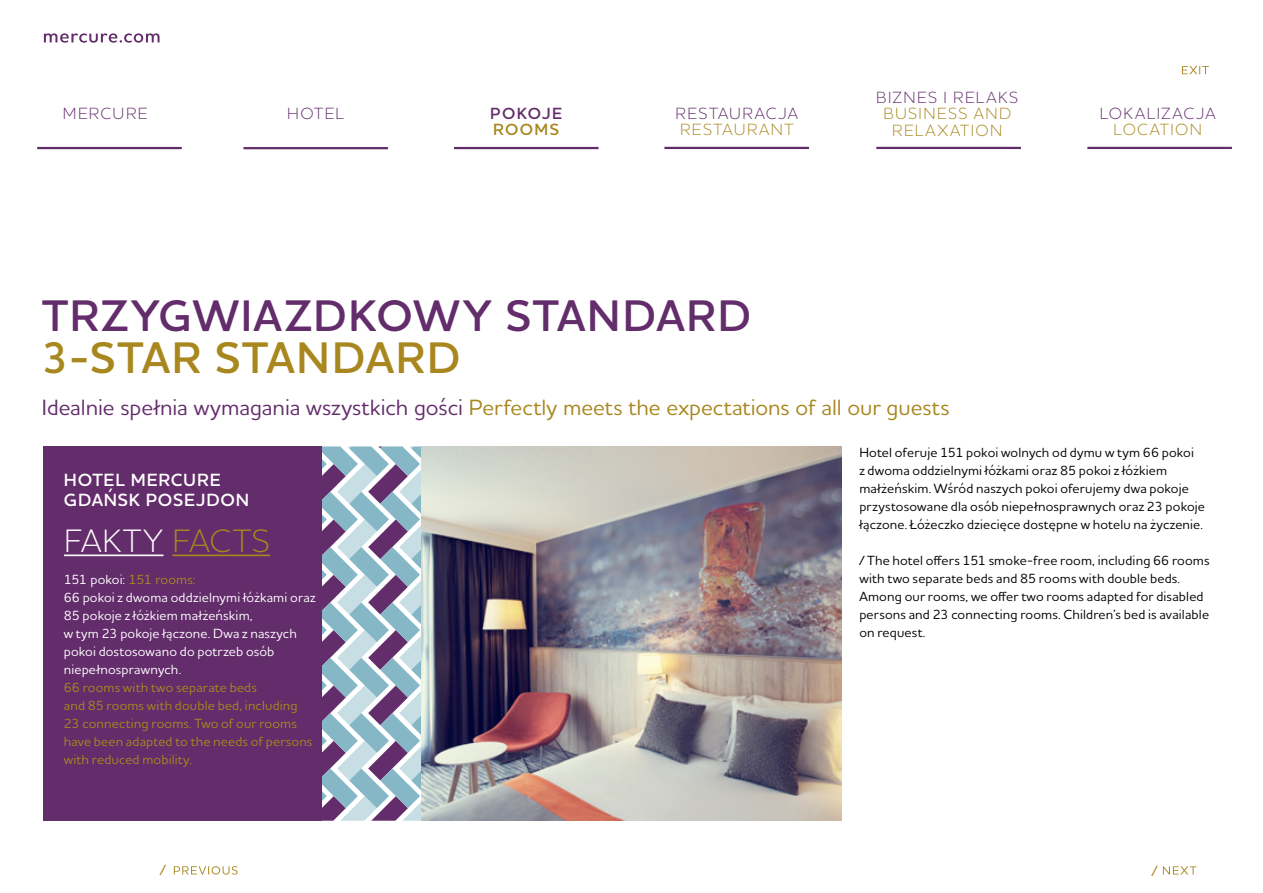
<style>
.page{position:relative;width:1263px;height:893px;background:#fff}
.page>*{position:absolute;margin:0;border:0;box-sizing:border-box;transform-origin:0 0}
.t1{font:600 45px "Houschka Alt Pro";letter-spacing:.035em;color:#632c6b}
.t2{font:600 45px "Houschka Alt Pro";letter-spacing:.035em;color:#a8871e}
.t3{font:300 33px "Houschka Alt Pro";letter-spacing:.025em;color:#fff}
.t4{font:500 22.5px "Houschka Alt Pro";color:#a8871e}
.t5{font:600 18px/19.5px "Houschka Alt Pro";letter-spacing:.045em;color:#fff}
.t6{font:300 16.5px "Houschka Alt Pro";letter-spacing:.085em;color:#632c6b}
.t7{font:300 16.5px/16.5px "Houschka Alt Pro";letter-spacing:.085em;color:#a8871e;text-align:center}
.t8{font:600 16.5px "Houschka Alt Pro";letter-spacing:.08em;color:#632c6b}
.t9{font:600 16.5px "Houschka Alt Pro";letter-spacing:.085em;color:#a8871e}
.t10{font:500 15px "Houschka Alt Pro";color:#a8871e}
.t11{font:500 13.5px/18px "Houschka Alt Pro";letter-spacing:.01em;color:#000}
.t12{font:500 13.5px/18px "Houschka Alt Pro";letter-spacing:.01em;color:#fff}
.t13{font:500 13.5px/18px "Houschka Alt Pro";letter-spacing:.01em;color:#a8871e}
.s1{color:#632c6b}
.s2{color:#a8871e}
</style>
<div class="page">
<svg style="left:44px;top:33px;width:116px;height:10px"></svg>
<hr style="left:37px;top:147px;width:145px;height:2px;background:#632c6b">
<hr style="left:243px;top:147px;width:145px;height:2px;background:#632c6b">
<hr style="left:664px;top:147px;width:145px;height:2px;background:#632c6b">
<hr style="left:876px;top:147px;width:145px;height:2px;background:#632c6b">
<hr style="left:1087px;top:147px;width:145px;height:2px;background:#632c6b">
<svg style="left:1182px;top:66px;width:27px;height:8px"></svg>
<svg style="left:1163px;top:866px;width:33px;height:8px"></svg>
<svg style="left:174px;top:866px;width:64px;height:9px"></svg>
<hr style="left:454px;top:147px;width:144px;height:2px;background:#632c6b">
<img style="left:421px;top:446px;width:421px;height:375px">
<div style="left:43px;top:446px;width:279px;height:375px;background:#632c6b"></div>
<hr style="left:64px;top:554px;width:99px;height:2px;background:#fff">
<hr style="left:172px;top:554px;width:98px;height:2px;background:#a8871e">
<svg style="left:322px;top:446px;width:99px;height:375px"></svg>
<p class="t6" style="left:63px;top:103px;width:86px">MERCURE</p>
<p class="t6" style="left:287px;top:103px;width:58px">HOTEL</p>
<p class="t6" style="left:676px;top:103px;width:124px">RESTAURACJA</p>
<p class="t7" style="left:680px;top:121px;width:115px">RESTAURANT</p>
<p class="t8" style="left:490px;top:103px;width:74px">POKOJE</p>
<p class="t9" style="left:493px;top:119px;width:68px">ROOMS</p>
<p class="t6" style="left:876px;top:87px;width:143px">BIZNES I RELAKS</p>
<p class="t7" style="left:883px;top:105px;width:127px">BUSINESS AND<br>RELAXATION</p>
<p class="t6" style="left:1100px;top:103px;width:117px">LOKALIZACJA</p>
<p class="t7" style="left:1113px;top:121px;width:90px">LOCATION</p>
<h1 class="t1" style="left:42px;top:287px;width:711px">TRZYGWIAZDKOWY STANDARD</h1>
<h1 class="t2" style="left:42px;top:329px;width:420px">3-STAR STANDARD</h1>
<h3 class="t4" style="left:42px;top:393px;width:909px"><span class="s1">Idealnie spełnia wymagania wszystkich gości</span> Perfectly meets the expectations of all our guests</h3>
<h3 class="t5" style="left:64px;top:470px;width:187px">HOTEL MERCURE<br>GDAŃSK POSEJDON</h3>
<h2 class="t3" style="left:64px;top:520px;width:207px">FAKTY <span class="s2">FACTS</span></h2>
<p class="t12" style="left:64px;top:570px;width:253px">151 pokoi: <span class="s2">151 rooms:<br></span>66 pokoi z dwoma oddzielnymi łóżkami oraz<br>85 pokoje z łóżkiem małżeńskim,<br>w tym 23 pokoje łączone. Dwa z naszych pokoi dostosowano do potrzeb osób niepełnosprawnych.</p>
<p class="t13" style="left:64px;top:678px;width:250px">66 rooms with two separate beds<br>and 85 rooms with double bed, including 23 connecting rooms. Two of our rooms have been adapted to the needs of persons with reduced mobility.</p>
<p class="t11" style="left:859px;top:443px;width:347px">Hotel oferuje 151 pokoi wolnych od dymu w tym 66 pokoi<br>z dwoma oddzielnymi łóżkami oraz 85 pokoi z łóżkiem małżeńskim. Wśród naszych pokoi oferujemy dwa pokoje przystosowane dla osób niepełnosprawnych oraz 23 pokoje łączone. Łóżeczko dziecięce dostępne w hotelu na życzenie.</p>
<p class="t11" style="left:859px;top:551px;width:352px">/ The hotel offers 151 smoke-free room, including 66 rooms with two separate beds and 85 rooms with double beds.<br>Among our rooms, we offer two rooms adapted for disabled persons and 23 connecting rooms. Children’s bed is available on request.</p>
<p class="t10" style="left:160px;top:860px;width:7px">/</p>
<p class="t10" style="left:1152px;top:861px;width:7px">/</p>
</div>
